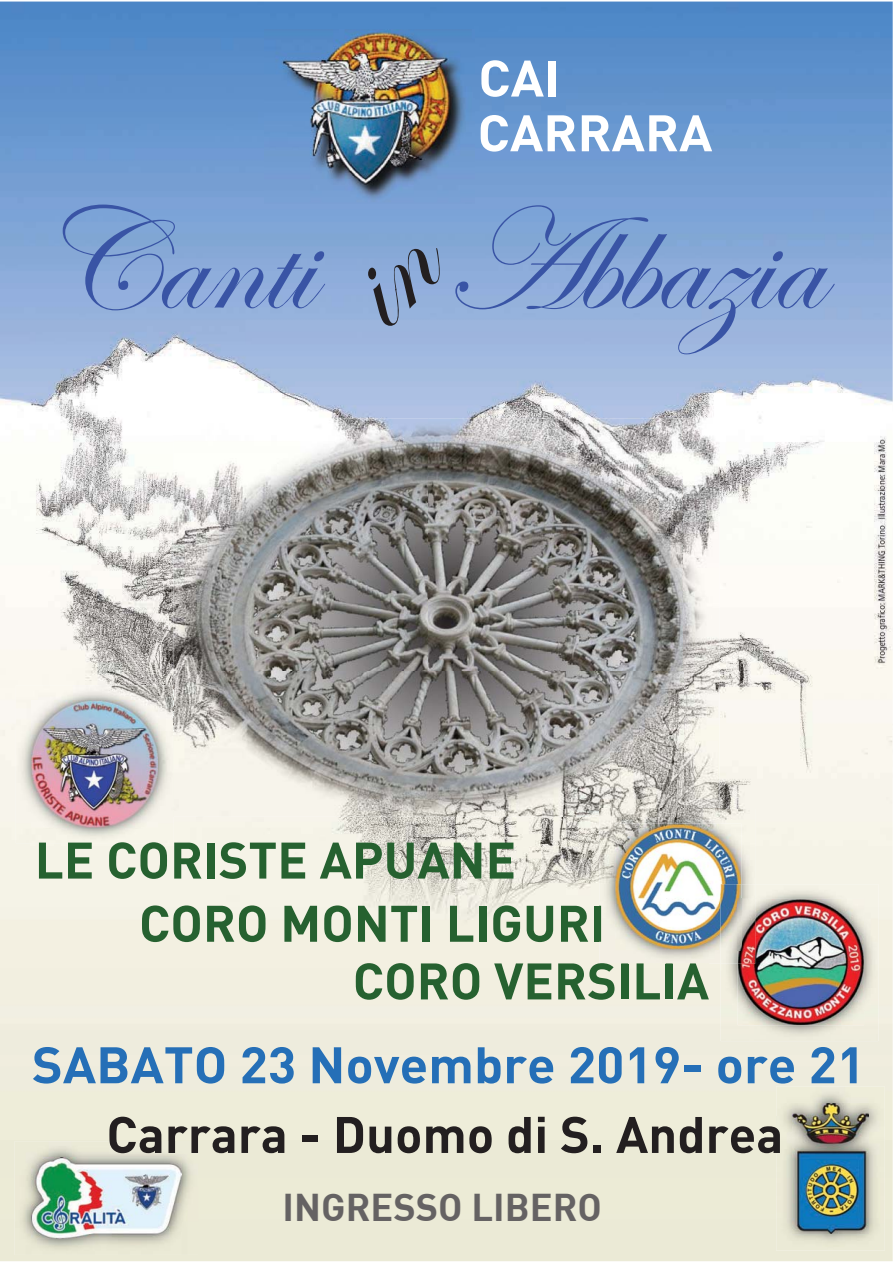
<style>
.page{position:relative;width:893px;height:1263px;background:#fff}
.page>*{position:absolute;margin:0;border:0;box-sizing:border-box;transform-origin:0 0}
.t1{font:147.45px "Edwardian Script ITC";color:#3954a5}
.t2{font:50.55px/63.2px "DIN Bold";color:#266130}
.t3{font:50.55px "DIN Bold";color:#256fb7}
.t4{font:50.55px "DIN Bold";color:#231f20}
.t5{font:50.55px/54.8px "DIN Bold";color:#fff}
.t6{font:37.95px "DIN Bold";color:#656263}
</style>
<div class="page">
<img style="left:0;top:2px;width:893px;height:1259px">
<img style="left:174px;top:419px;width:545px;height:398px">
<img style="left:16px;top:685px;width:158px;height:158px">
<img style="left:174px;top:685px;width:1px;height:132px">
<img style="left:32px;top:701px;width:126px;height:126px">
<img style="left:15px;top:1141px;width:183px;height:114px">
<img style="left:109px;top:1141px;width:89px;height:12px">
<img style="left:32px;top:1158px;width:149px;height:80px">
<img style="left:776px;top:1086px;width:109px;height:165px">
<img style="left:776px;top:1117px;width:4px;height:36px">
<img style="left:792px;top:1103px;width:76px;height:131px">
<img style="left:599px;top:809px;width:156px;height:155px">
<img style="left:599px;top:809px;width:120px;height:8px">
<img style="left:599px;top:905px;width:2px;height:37px">
<img style="left:697px;top:963px;width:12px;height:1px">
<img style="left:599px;top:963px;width:98px;height:1px">
<img style="left:615px;top:824px;width:126px;height:126px">
<img style="left:264px;top:29px;width:211px;height:175px">
<img style="left:720px;top:884px;width:158px;height:157px">
<img style="left:720px;top:884px;width:35px;height:80px">
<img style="left:720px;top:884px;width:21px;height:66px">
<img style="left:738px;top:899px;width:126px;height:126px">
<img style="left:738px;top:899px;width:17px;height:65px">
<img style="left:738px;top:899px;width:3px;height:51px">
<svg style="left:350px;top:237px;width:104px;height:92px;background:#8fadd9"></svg>
<p class="t5" style="left:477px;top:49px;width:236px">CAI<br>CARRARA</p>
<h1 class="t1" style="left:37px;top:181px;width:786px">Canti Abbazia</h1>
<p class="t2" style="left:139px;top:827px;width:468px;text-indent:-104px">LE CORISTE APUANE<br>CORO MONTI LIGURI</p>
<p class="t2" style="left:353px;top:947px;width:358px">CORO VERSILIA</p>
<p class="t3" style="left:32px;top:1032px;width:835px">SABATO 23 Novembre 2019- ore 21</p>
<p class="t4" style="left:106px;top:1102px;width:678px">Carrara - Duomo di S. Andrea</p>
<p class="t6" style="left:283px;top:1182px;width:321px">INGRESSO LIBERO</p>
</div>
